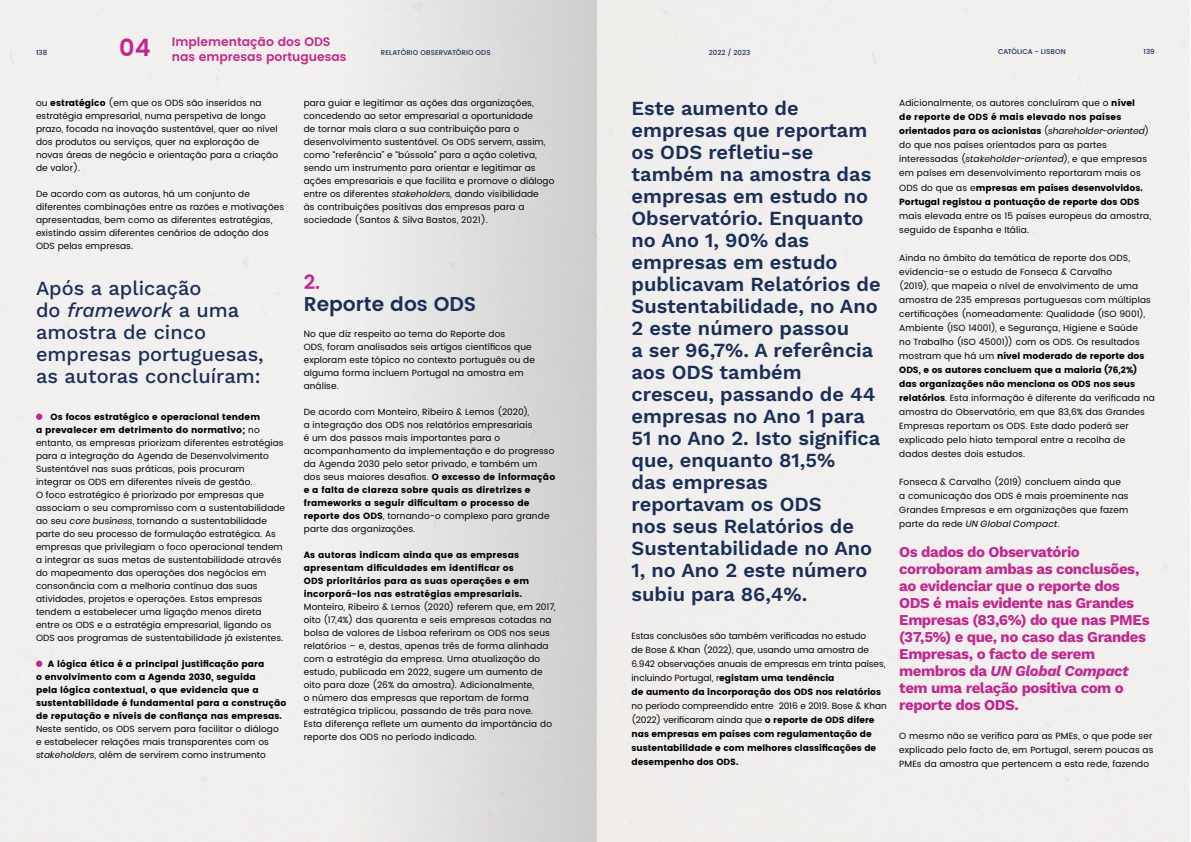
<style>
.page{position:relative;width:1191px;height:842px;background:#fff}
.page>*{position:absolute;margin:0;border:0;box-sizing:border-box;transform-origin:0 0}
.t1{font:600 20px/22px "Work Sans";color:#1b2e5a}
.t2{font:500 20px/22px "Work Sans";color:#1b2e5a}
.t3{font:600 20px "Poppins";color:#1b2e5a}
.t4{font:600 20px "Poppins";color:#c6258f}
.t5{font:700 15px/17px "Work Sans";letter-spacing:-.03em;color:#c6258f}
.t6{font:600 12.3px/14.3px "Poppins";color:#c6258f}
.t7{font:9px/13px "Poppins";letter-spacing:.01em;color:#000}
.t8{font:9px/13px "Poppins";letter-spacing:.01em;color:#000}
.t9{font:9px/13px "Poppins";letter-spacing:.02em;color:#000101}
.t10{font:500 7px "Poppins";letter-spacing:.01em;color:#1b2e5a}
.s1{font-size:24px}
.s2{font-style:inherit}
.s3{font-style:italic}
.s4{color:#000101}
</style>
<div class="page">
<svg style="left:36px;top:414px;width:6px;height:6px"></svg>
<svg style="left:36px;top:661px;width:6px;height:6px"></svg>
<h3 class="t6" style="left:172px;top:35px;width:176px;text-indent:-52px"><span class="s1">04</span> Implementação dos ODS nas empresas portuguesas</h3>
<p class="t10" style="left:36px;top:47px;width:13px">138</p>
<p class="t10" style="left:381px;top:48px;width:111px">RELATÓRIO OBSERVATÓRIO ODS</p>
<p class="t10" style="left:708px;top:48px;width:43px">2022 / 2023</p>
<p class="t10" style="left:998px;top:47px;width:69px">CATÓLICA - LISBON</p>
<p class="t10" style="left:1143px;top:46px;width:13px">139</p>
<p class="t7" style="left:36px;top:97px;width:244px">ou <span class="s2">estratégico</span> (em que os ODS são inseridos na estratégia empresarial, numa perspetiva de longo prazo, focada na inovação sustentável, quer ao nível dos produtos ou serviços, quer na exploração de novas áreas de negócio e orientação para a criação de valor).</p>
<p class="t7" style="left:36px;top:188px;width:250px">De acordo com as autoras, há um conjunto de diferentes combinações entre as razões e motivações apresentadas, bem como as diferentes estratégias, existindo assim diferentes cenários de adoção dos ODS pelas empresas.</p>
<h1 class="t2" style="left:36px;top:277px;width:229px">Após a aplicação<br>do <span class="s3">framework</span> a uma amostra de cinco empresas portuguesas, as autoras concluíram:</h1>
<p class="t7" style="left:36px;top:411px;width:250px;text-indent:15px"><span class="s2">Os focos estratégico e operacional tendem<br>a prevalecer em detrimento do normativo;</span> no entanto, as empresas priorizam diferentes estratégias para a integração da Agenda de Desenvolvimento Sustentável nas suas práticas, pois procuram<br>integrar os ODS em diferentes níveis de gestão.<br>O foco estratégico é priorizado por empresas que associam o seu compromisso com a sustentabilidade ao seu <span class="s3">core business</span>, tornando a sustentabilidade parte do seu processo de formulação estratégica. As empresas que privilegiam o foco operacional tendem a integrar as suas metas de sustentabilidade através do mapeamento das operações dos negócios em consonância com a melhoria contínua das suas atividades, projetos e operações. Estas empresas tendem a estabelecer uma ligação menos direta entre os ODS e a estratégia empresarial, ligando os ODS aos programas de sustentabilidade já existentes.</p>
<p class="t8" style="left:36px;top:657px;width:252px;text-indent:12px">A lógica ética é a principal justificação para<br>o envolvimento com a Agenda 2030, seguida<br>pela lógica contextual, o que evidencia que a sustentabilidade é fundamental para a construção de reputação e níveis de confiança nas empresas.</p>
<p class="t7" style="left:36px;top:723px;width:244px">Neste sentido, os ODS servem para facilitar o diálogo e estabelecer relações mais transparentes com os <span class="s3">stakeholders</span>, além de servirem como instrumento</p>
<p class="t7" style="left:304px;top:97px;width:252px">para guiar e legitimar as ações das organizações, concedendo ao setor empresarial a oportunidade<br>de tornar mais clara a sua contribuição para o desenvolvimento sustentável. Os ODS servem, assim, como “referência” e “bússola” para a ação coletiva, sendo um instrumento para orientar e legitimar as ações empresariais e que facilita e promove o diálogo entre os diferentes <span class="s3">stakeholders</span>, dando visibilidade<br>às contribuições positivas das empresas para a sociedade (Santos &amp; Silva Bastos, 2021).</p>
<h1 class="t4" style="left:304px;top:267px;width:18px">2.</h1>
<h1 class="t3" style="left:304px;top:289px;width:174px">Reporte dos ODS</h1>
<p class="t7" style="left:304px;top:328px;width:233px">No que diz respeito ao tema do Reporte dos<br>ODS, foram analisados seis artigos científicos que exploram este tópico no contexto português ou de alguma forma incluem Portugal na amostra em análise.</p>
<p class="t7" style="left:304px;top:406px;width:253px">De acordo com Monteiro, Ribeiro &amp; Lemos (2020),<br>a integração dos ODS nos relatórios empresariais<br>é um dos passos mais importantes para o acompanhamento da implementação e do progresso da Agenda 2030 pelo setor privado, e também um dos seus maiores desafios. <span class="s4">O excesso de informação e a falta de clareza sobre quais as diretrizes e frameworks a seguir dificultam o processo de reporte dos ODS</span>, tornando-o complexo para grande parte das organizações.</p>
<p class="t9" style="left:304px;top:549px;width:227px">As autoras indicam ainda que as empresas apresentam dificuldades em identificar os ODS prioritários para as suas operações e em incorporá-los nas estratégias empresariais.</p>
<p class="t7" style="left:304px;top:601px;width:253px">Monteiro, Ribeiro &amp; Lemos (2020) referem que, em 2017, oito (17,4%) das quarenta e seis empresas cotadas na bolsa de valores de Lisboa referiram os ODS nos seus relatórios – e, destas, apenas três de forma alinhada com a estratégia da empresa. Uma atualização do estudo, publicada em 2022, sugere um aumento de oito para doze (26% da amostra). Adicionalmente,<br>o número das empresas que reportam de forma estratégica triplicou, passando de três para nove.<br>Esta diferença reflete um aumento da importância do reporte dos ODS no período indicado.</p>
<p class="t1" style="left:631px;top:96px;width:251px">Este aumento de empresas que reportam os ODS refletiu-se também na amostra das empresas em estudo no<br>Observatório. Enquanto no Ano 1, 90% das empresas em estudo publicavam Relatórios de<br>Sustentabilidade, no Ano<br>2 este número passou<br>a ser 96,7%. A referência aos ODS também cresceu, passando de 44 empresas no Ano 1 para<br>51 no Ano 2. Isto significa que, enquanto 81,5%<br>das empresas reportavam os ODS<br>nos seus Relatórios de<br>Sustentabilidade no Ano<br>1, no Ano 2 este número</p>
<h1 class="t1" style="left:631px;top:582px;width:177px">subiu para 86,4%.</h1>
<p class="t7" style="left:631px;top:629px;width:255px;line-height:14px">Estas conclusões são também verificadas no estudo<br>de Bose &amp; Khan (2022), que, usando uma amostra de 6.942 observações anuais de empresas em trinta países, incluindo Portugal, r<span class="s2">egistam uma tendência<br>de aumento da incorporação dos ODS nos relatórios</span></p>
<p class="t8" style="left:631px;top:698px;width:257px;line-height:14px"><span class="s2">no período compreendido entre 2016 e 2019. Bose &amp; Khan (2022) verificaram ainda que</span> o reporte de ODS difere nas empresas em países com regulamentação de sustentabilidade e com melhores classificações de desempenho dos ODS.</p>
<p class="t7" style="left:899px;top:97px;width:251px;line-height:14px">Adicionalmente, os autores concluíram que o <span class="s2">nível de reporte de ODS é mais elevado nos países orientados para os acionistas</span> (<span class="s3">shareholder-oriented</span>) do que nos países orientados para as partes interessadas (<span class="s3">stakeholder-oriented</span>), e que empresas em países em desenvolvimento reportaram mais os ODS do que as e<span class="s2">mpresas em países desenvolvidos.<br>Portugal registou a pontuação de reporte dos ODS</span></p>
<p class="t7" style="left:899px;top:209px;width:253px;line-height:14px">mais elevada entre os 15 países europeus da amostra, seguido de Espanha e Itália.</p>
<p class="t7" style="left:899px;top:251px;width:257px;line-height:14px">Ainda no âmbito da temática de reporte dos ODS, evidencia-se o estudo de Fonseca &amp; Carvalho<br>(2019), que mapeia o nível de envolvimento de uma amostra de 235 empresas portuguesas com múltiplas certificações (nomeadamente: Qualidade (ISO 9001), Ambiente (ISO 14001), e Segurança, Higiene e Saúde<br>no Trabalho (ISO 45001)) com os ODS. Os resultados mostram que há um <span class="s2">nível moderado de reporte dos ODS, e os autores concluem que a maioria (76,2%) das organizações não menciona os ODS nos seus relatórios</span>. Esta informação é diferente da verificada na amostra do Observatório, em que 83,6% das Grandes Empresas reportam os ODS. Este dado poderá ser explicado pelo hiato temporal entre a recolha de dados destes dois estudos.</p>
<p class="t7" style="left:899px;top:475px;width:231px;line-height:14px">Fonseca &amp; Carvalho (2019) concluem ainda que a comunicação dos ODS é mais proeminente nas Grandes Empresas e em organizações que fazem parte da rede <span class="s3">UN Global Compact</span>.</p>
<p class="t5" style="left:899px;top:543px;width:252px">Os dados do Observatório corroboram ambas as conclusões, ao evidenciar que o reporte dos<br>ODS é mais evidente nas Grandes<br>Empresas (83,6%) do que nas PMEs (37,5%) e que, no caso das Grandes<br>Empresas, o facto de serem membros da <span class="s3">UN Global Compact </span>tem uma relação positiva com o reporte dos ODS.</p>
<p class="t7" style="left:899px;top:729px;width:256px;line-height:14px;text-align:justify">O mesmo não se verifica para as PMEs, o que pode ser explicado pelo facto de, em Portugal, serem poucas as PMEs da amostra que pertencem a esta rede, fazendo</p>
</div>
